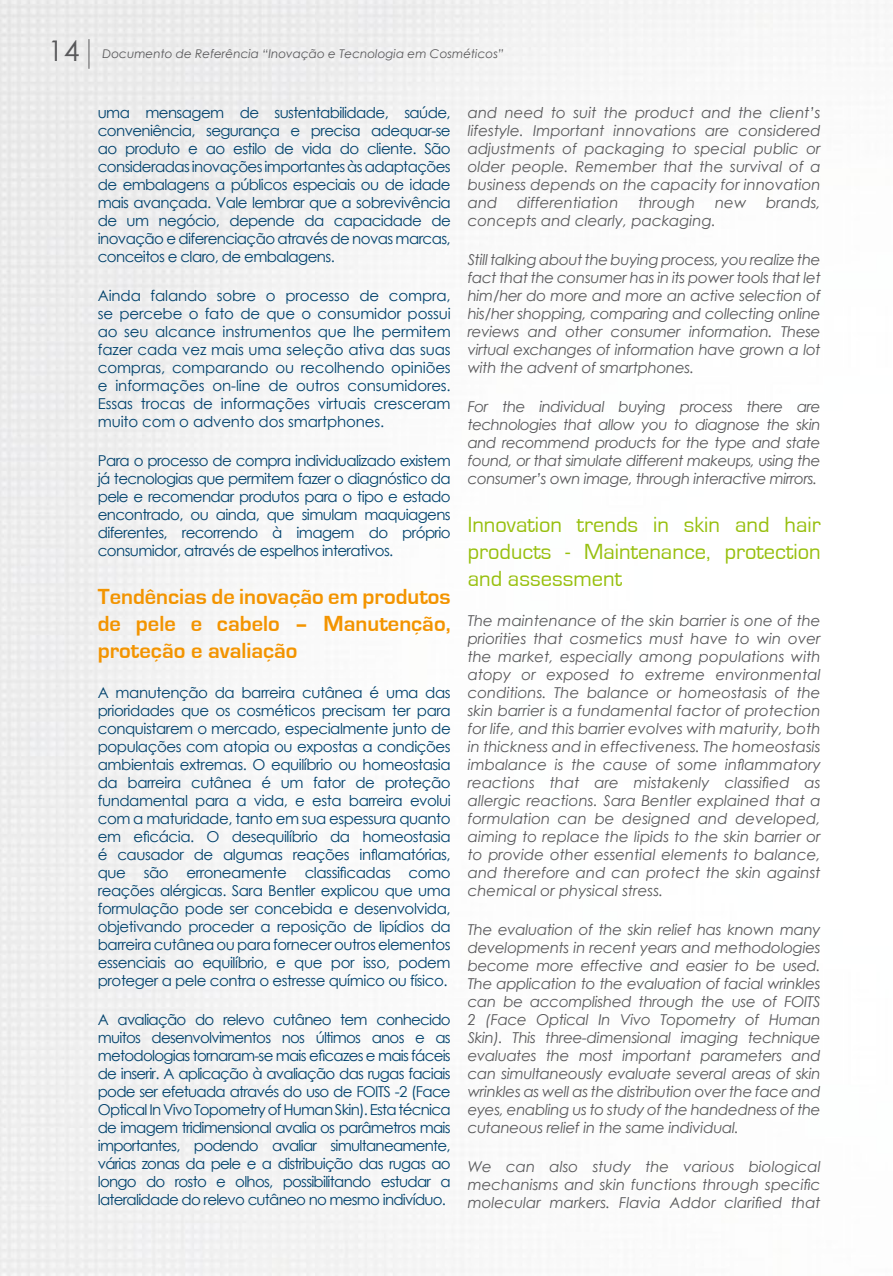
<style>
.page{position:relative;width:893px;height:1276px;background:#fff}
.page>*{position:absolute;margin:0;border:0;box-sizing:border-box;transform-origin:0 0}
.t1{font:28.5px "Century Gothic";color:#58585a}
.t2{font:22.5px/27px "Eurostile";color:#97bf0d;text-align:justify}
.t3{font:700 22.5px/27px "Eurostile";color:#f39400;text-align:justify}
.t4{font:15px/18px "Century Gothic";letter-spacing:-.04em;color:#00426d;text-align:justify}
.t5{font:italic 15px/18px "Century Gothic";color:#58585a;text-align:justify}
.t6{font:italic 12px "Century Gothic";color:#58585a}
</style>
<div class="page">
<hr style="left:89px;top:39px;width:1px;height:30px;background:#58585a">
<h1 class="t1" style="left:48px;top:31px;width:33px">14</h1>
<p class="t6" style="left:102px;top:46px;width:403px">Documento de Referência “Inovação e Tecnologia em Cosméticos”</p>
<p class="t4" style="left:98px;top:103px;width:354px">uma mensagem de sustentabilidade, saúde, conveniência, segurança e precisa adequar-se ao produto e ao estilo de vida do cliente. São consideradas inovações importantes às adaptações de embalagens a públicos especiais ou de idade mais avançada. Vale lembrar que a sobrevivência de um negócio, depende da capacidade de inovação e diferenciação através de novas marcas, conceitos e claro, de embalagens.</p>
<p class="t4" style="left:98px;top:286px;width:354px">Ainda falando sobre o processo de compra, se percebe o fato de que o consumidor possui ao seu alcance instrumentos que lhe permitem fazer cada vez mais uma seleção ativa das suas compras, comparando ou recolhendo opiniões e informações on-line de outros consumidores.<br>Essas trocas de informações virtuais cresceram muito com o advento dos smartphones.</p>
<p class="t4" style="left:98px;top:451px;width:354px">Para o processo de compra individualizado existem já tecnologias que permitem fazer o diagnóstico da pele e recomendar produtos para o tipo e estado encontrado, ou ainda, que simulam maquiagens diferentes, recorrendo à imagem do próprio consumidor, através de espelhos interativos.</p>
<h2 class="t3" style="left:98px;top:584px;width:354px">Tendências de inovação em produtos de pele e cabelo – Manutenção, proteção e avaliação</h2>
<p class="t4" style="left:98px;top:683px;width:354px">A manutenção da barreira cutânea é uma das prioridades que os cosméticos precisam ter para conquistarem o mercado, especialmente junto de populações com atopia ou expostas a condições ambientais extremas. O equilíbrio ou homeostasia da barreira cutânea é um fator de proteção fundamental para a vida, e esta barreira evolui com a maturidade, tanto em sua espessura quanto em eficácia. O desequilíbrio da homeostasia é causador de algumas reações inflamatórias, que são erroneamente classificadas como reações alérgicas. Sara Bentler explicou que uma formulação pode ser concebida e desenvolvida, objetivando proceder a reposição de lipídios da barreira cutânea ou para fornecer outros elementos essenciais ao equilíbrio, e que por isso, podem proteger a pele contra o estresse químico ou físico.</p>
<p class="t4" style="left:98px;top:1010px;width:354px">A avaliação do relevo cutâneo tem conhecido muitos desenvolvimentos nos últimos anos e as metodologias tornaram-se mais eficazes e mais fáceis de inserir. A aplicação à avaliação das rugas faciais pode ser efetuada através do uso de FOITS -2 (Face Optical In Vivo Topometry of Human Skin). Esta técnica de imagem tridimensional avalia os parâmetros mais importantes, podendo avaliar simultaneamente, várias zonas da pele e a distribuição das rugas ao longo do rosto e olhos, possibilitando estudar a lateralidade do relevo cutâneo no mesmo indivíduo.</p>
<p class="t5" style="left:468px;top:103px;width:354px">and need to suit the product and the client’s lifestyle. Important innovations are considered adjustments of packaging to special public or older people. Remember that the survival of a business depends on the capacity for innovation and</p>
<p class="t5" style="left:517px;top:193px;width:103px">differentiation</p>
<p class="t5" style="left:638px;top:193px;width:58px">through</p>
<p class="t5" style="left:715px;top:193px;width:33px">new</p>
<p class="t5" style="left:766px;top:193px;width:56px">brands,</p>
<p class="t5" style="left:468px;top:211px;width:250px">concepts and clearly, packaging.</p>
<p class="t5" style="left:468px;top:250px;width:354px">Still talking about the buying process, you realize the fact that the consumer has in its power tools that let him/her do more and more an active selection of his/her shopping, comparing and collecting online reviews and other consumer information. These virtual exchanges of information have grown a lot with the advent of smartphones.</p>
<p class="t5" style="left:468px;top:397px;width:354px">For the individual buying process there are technologies that allow you to diagnose the skin and recommend products for the type and state found, or that simulate different makeups, using the consumer’s own image, through interactive mirrors.</p>
<h2 class="t2" style="left:468px;top:512px;width:354px">Innovation trends in skin and hair products - Maintenance, protection and assessment</h2>
<p class="t5" style="left:468px;top:611px;width:354px">The maintenance of the skin barrier is one of the priorities that cosmetics must have to win over the market, especially among populations with atopy or exposed to extreme environmental conditions. The balance or homeostasis of the skin barrier is a fundamental factor of protection for life, and this barrier evolves with maturity, both in thickness and in effectiveness. The homeostasis imbalance is the cause of some inflammatory reactions that are mistakenly classified as allergic reactions. Sara Bentler explained that a formulation can be designed and developed, aiming to replace the lipids to the skin barrier or to provide other essential elements to balance, and therefore and can protect the skin against chemical or physical stress.</p>
<p class="t5" style="left:468px;top:920px;width:354px">The evaluation of the skin relief has known many developments in recent years and methodologies become more effective and easier to be used.<br>The application to the evaluation of facial wrinkles can be accomplished through the use of FOITS 2 (Face Optical In Vivo Topometry of Human Skin). This three-dimensional imaging technique evaluates the most important parameters and can simultaneously evaluate several areas of skin wrinkles as well as the distribution over the face and eyes, enabling us to study of the handedness of the cutaneous relief in the same individual.</p>
<p class="t5" style="left:468px;top:1157px;width:354px">We can also study the various biological mechanisms and skin functions through specific molecular markers. Flavia Addor clarified that</p>
</div>
